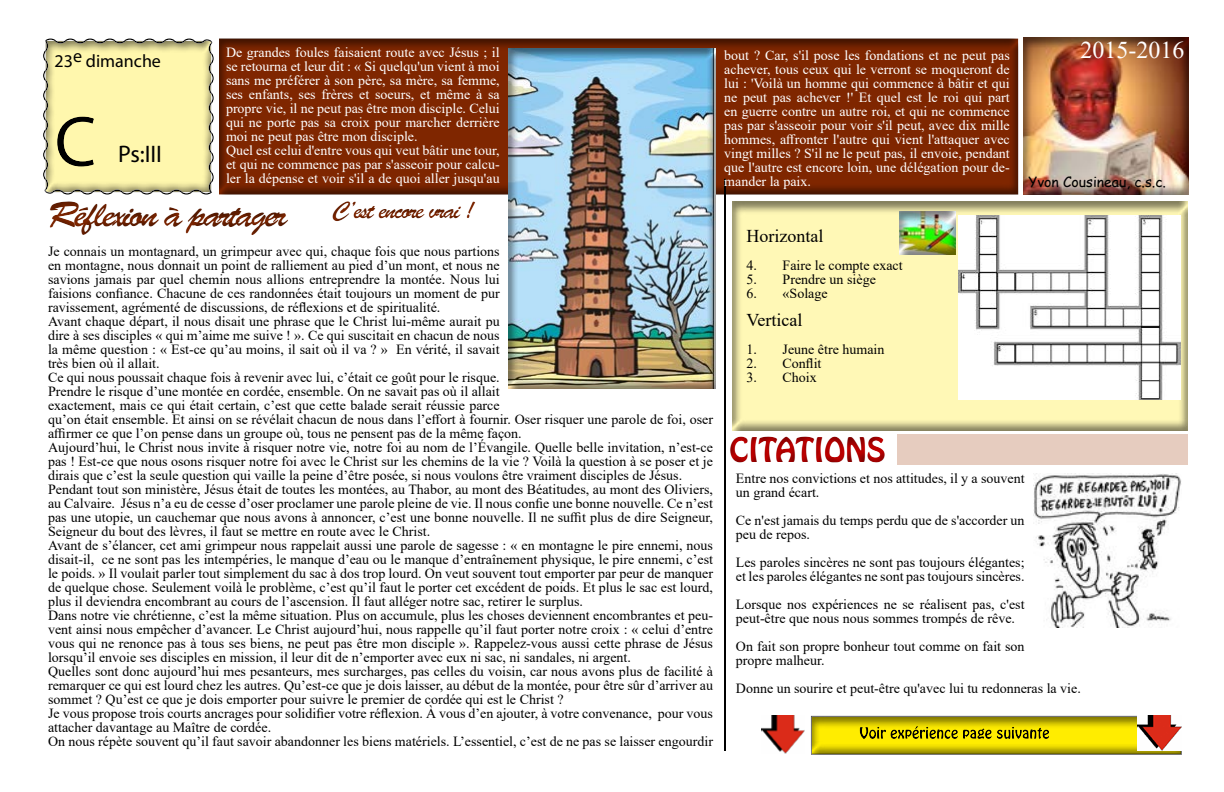
<style>
.page{position:relative;width:1224px;height:792px;background:#fff}
.page>*{position:absolute;margin:0;border:0;box-sizing:border-box;transform-origin:0 0}
.t1{font:36px "Brush Script Std";letter-spacing:-.075em;color:#7f2600}
.t2{font:30px "Hobo Std";color:#c00000}
.t3{font:24px "Brush Script Std";letter-spacing:-.075em;color:#7f2600}
.t4{font:24px "Times New Roman";color:#fff}
.t5{font:24px "Myriad Pro";color:#000}
.t6{font:18px "Times New Roman";color:#000}
.t7{font:18px "Myriad Pro";color:#000}
.t8{font:14px/14px "Times New Roman";color:#000}
.t9{font:14px/14px "Times New Roman";color:#fff}
.t10{font:14px "Comic Sans MS";color:#000}
</style>
<div class="page">
<div style="left:722px;top:194px;width:475px;height:238px;background:#000;opacity:.5"></div>
<div style="left:211px;top:30px;width:815px;height:165px;background:#000;opacity:.5"></div>
<div style="left:1013px;top:30px;width:184px;height:166px;background:#000;opacity:.5"></div>
<div style="left:34px;top:31px;width:189px;height:165px;background:#000;opacity:.5"></div>
<div style="left:40px;top:195px;width:258px;height:42px;background:#000;opacity:.5"></div>
<svg style="left:43px;top:38px;width:171px;height:157px;background:#ece5a6"></svg>
<div style="left:47px;top:104px;width:57px;height:76px;background:#000;opacity:.5"></div>
<hr style="left:724px;top:179px;width:2px;height:572px;background:#000">
<div style="left:323px;top:195px;width:162px;height:36px;background:#000;opacity:.5"></div>
<div style="left:802px;top:708px;width:388px;height:48px;background:#000;opacity:.5"></div>
<img style="left:761px;top:716px;width:43px;height:37px">
<svg style="left:811px;top:716px;width:371px;height:39px;background:#c4ab26"></svg>
<div style="left:851px;top:719px;width:208px;height:33px;background:#000;opacity:.5"></div>
<div style="left:720px;top:428px;width:175px;height:46px;background:#000;opacity:.5"></div>
<div style="left:897px;top:435px;width:291px;height:30px;background:#e6ccbf"></div>
<div style="left:890px;top:203px;width:74px;height:52px;background:#000;opacity:.5"></div>
<img style="left:1034px;top:473px;width:147px;height:155px">
<div style="left:500px;top:41px;width:224px;height:348px;background:#000;opacity:.5"></div>
<img style="left:959px;top:216px;width:222px;height:183px">
<p class="t7" style="left:55px;top:50px;width:108px">23e dimanche</p>
<h3 class="t5" style="left:118px;top:139px;width:45px">Ps:III</h3>
<p class="t9" style="left:226px;top:45px;width:275px">De grandes foules faisaient route avec Jésus ; il se retourna et leur dit : « Si quelqu'un vient à moi sans me préférer à son père, sa mère, sa femme, ses enfants, ses frères et soeurs, et même à sa propre vie, il ne peut pas être mon disciple. Celui qui ne porte pas sa croix pour marcher derrière moi ne peut pas être mon disciple.<br>Quel est celui d'entre vous qui veut bâtir une tour, et qui ne commence pas par s'asseoir pour calcu&shy;ler la dépense et voir s'il a de quoi aller jusqu'au</p>
<p class="t9" style="left:724px;top:47px;width:287px;text-align:justify">bout ? Car, s'il pose les fondations et ne peut pas achever, tous ceux qui le verront se moqueront de lui : 'Voilà un homme qui commence à bâtir et qui ne peut pas achever !' Et quel est le roi qui part en guerre contre un autre roi, et qui ne commence pas par s'asseoir pour voir s'il peut, avec dix mille hommes, affronter l'autre qui vient l'attaquer avec vingt milles ? S'il ne le peut pas, il envoie, pendant que l'autre est encore loin, une délégation pour de&shy;mander la paix.</p>
<h3 class="t4" style="left:1080px;top:33px;width:105px">2015-2016</h3>
<p class="t10" style="left:1029px;top:171px;width:139px">Yvon Cousineau, c.s.c.</p>
<h1 class="t1" style="left:48px;top:195px;width:241px">Réflexion à partager</h1>
<h3 class="t3" style="left:333px;top:197px;width:143px">C’est encore vrai !</h3>
<p class="t8" style="left:48px;top:244px;width:666px">Je connais un montagnard, un grimpeur avec qui, chaque fois que nous partions<br>en montagne, nous donnait un point de ralliement au pied d’un mont, et nous ne<br>savions jamais par quel chemin nous allions entreprendre la montée. Nous lui<br>faisions confiance. Chacune de ces randonnées était toujours un moment de pur<br>ravissement, agrémenté de discussions, de réflexions et de spiritualité.<br>Avant chaque départ, il nous disait une phrase que le Christ lui-même aurait pu<br>dire à ses disciples « qui m’aime me suive ! ». Ce qui suscitait en chacun de nous<br>la même question : « Est-ce qu’au moins, il sait où il va ? » En vérité, il savait<br>très bien où il allait.<br>Ce qui nous poussait chaque fois à revenir avec lui, c’était ce goût pour le risque.<br>Prendre le risque d’une montée en cordée, ensemble. On ne savait pas où il allait<br>exactement, mais ce qui était certain, c’est que cette balade serait réussie parce<br>qu’on était ensemble. Et ainsi on se révélait chacun de nous dans l’effort à fournir. Oser risquer une parole de foi, oser affirmer ce que l’on pense dans un groupe où, tous ne pensent pas de la même façon.<br>Aujourd’hui, le Christ nous invite à risquer notre vie, notre foi au nom de l’Évangile. Quelle belle invitation, n’est-ce pas ! Est-ce que nous osons risquer notre foi avec le Christ sur les chemins de la vie ? Voilà la question à se poser et je dirais que c’est la seule question qui vaille la peine d’être posée, si nous voulons être vraiment disciples de Jésus.<br>Pendant tout son ministère, Jésus était de toutes les montées, au Thabor, au mont des Béatitudes, au mont des Oliviers, au Calvaire. Jésus n’a eu de cesse d’oser proclamer une parole pleine de vie. Il nous confie une bonne nouvelle. Ce n’est pas une utopie, un cauchemar que nous avons à annoncer, c’est une bonne nouvelle. Il ne suffit plus de dire Seigneur, Seigneur du bout des lèvres, il faut se mettre en route avec le Christ.<br>Avant de s’élancer, cet ami grimpeur nous rappelait aussi une parole de sagesse : « en montagne le pire ennemi, nous disait-il, ce ne sont pas les intempéries, le manque d’eau ou le manque d’entraînement physique, le pire ennemi, c’est le poids. » Il voulait parler tout simplement du sac à dos trop lourd. On veut souvent tout emporter par peur de manquer de quelque chose. Seulement voilà le problème, c’est qu’il faut le porter cet excédent de poids. Et plus le sac est lourd, plus il deviendra encombrant au cours de l’ascension. Il faut alléger notre sac, retirer le surplus.<br>Dans notre vie chrétienne, c’est la même situation. Plus on accumule, plus les choses deviennent encombrantes et peu&shy;vent ainsi nous empêcher d’avancer. Le Christ aujourd’hui, nous rappelle qu’il faut porter notre croix : « celui d’entre vous qui ne renonce pas à tous ses biens, ne peut pas être mon disciple ». Rappelez-vous aussi cette phrase de Jésus lorsqu’il envoie ses disciples en mission, il leur dit de n’emporter avec eux ni sac, ni sandales, ni argent.<br>Quelles sont donc aujourd’hui mes pesanteurs, mes surcharges, pas celles du voisin, car nous avons plus de facilité à remarquer ce qui est lourd chez les autres. Qu’est-ce que je dois laisser, au début de la montée, pour être sûr d’arriver au sommet ? Qu’est ce que je dois emporter pour suivre le premier de cordée qui est le Christ ?<br>Je vous propose trois courts ancrages pour solidifier votre réflexion. À vous d’en ajouter, à votre convenance, pour vous attacher davantage au Maître de cordée.<br>On nous répète souvent qu’il faut savoir abandonner les biens matériels. L’essentiel, c’est de ne pas se laisser engourdir</p>
<p class="t6" style="left:747px;top:223px;width:78px">Horizontal</p>
<p class="t8" style="left:747px;top:258px;width:158px">4. Faire le compte exact</p>
<p class="t8" style="left:747px;top:272px;width:131px">5. Prendre un siège</p>
<p class="t8" style="left:747px;top:286px;width:83px">6. «Solage</p>
<p class="t6" style="left:747px;top:307px;width:57px">Vertical</p>
<p class="t8" style="left:747px;top:342px;width:139px">1. Jeune être humain</p>
<p class="t8" style="left:747px;top:356px;width:76px">2. Conflit</p>
<p class="t8" style="left:747px;top:370px;width:72px">3. Choix</p>
<h2 class="t2" style="left:729px;top:429px;width:158px">CITATIONS</h2>
<p class="t8" style="left:736px;top:471px;width:290px">Entre nos convictions et nos attitudes, il y a souvent un grand écart.</p>
<p class="t8" style="left:736px;top:513px;width:290px">Ce n'est jamais du temps perdu que de s'accorder un peu de repos.</p>
<p class="t8" style="left:736px;top:555px;width:290px">Les paroles sincères ne sont pas toujours élégantes; et les paroles élégantes ne sont pas toujours sincères.</p>
<p class="t8" style="left:736px;top:597px;width:290px">Lorsque nos expériences ne se réalisent pas, c'est peut-être que nous nous sommes trompés de rêve.</p>
<p class="t8" style="left:736px;top:639px;width:290px">On fait son propre bonheur tout comme on fait son propre malheur.</p>
<p class="t8" style="left:736px;top:681px;width:347px">Donne un sourire et peut-être qu'avec lui tu redonneras la vie.</p>
</div>
